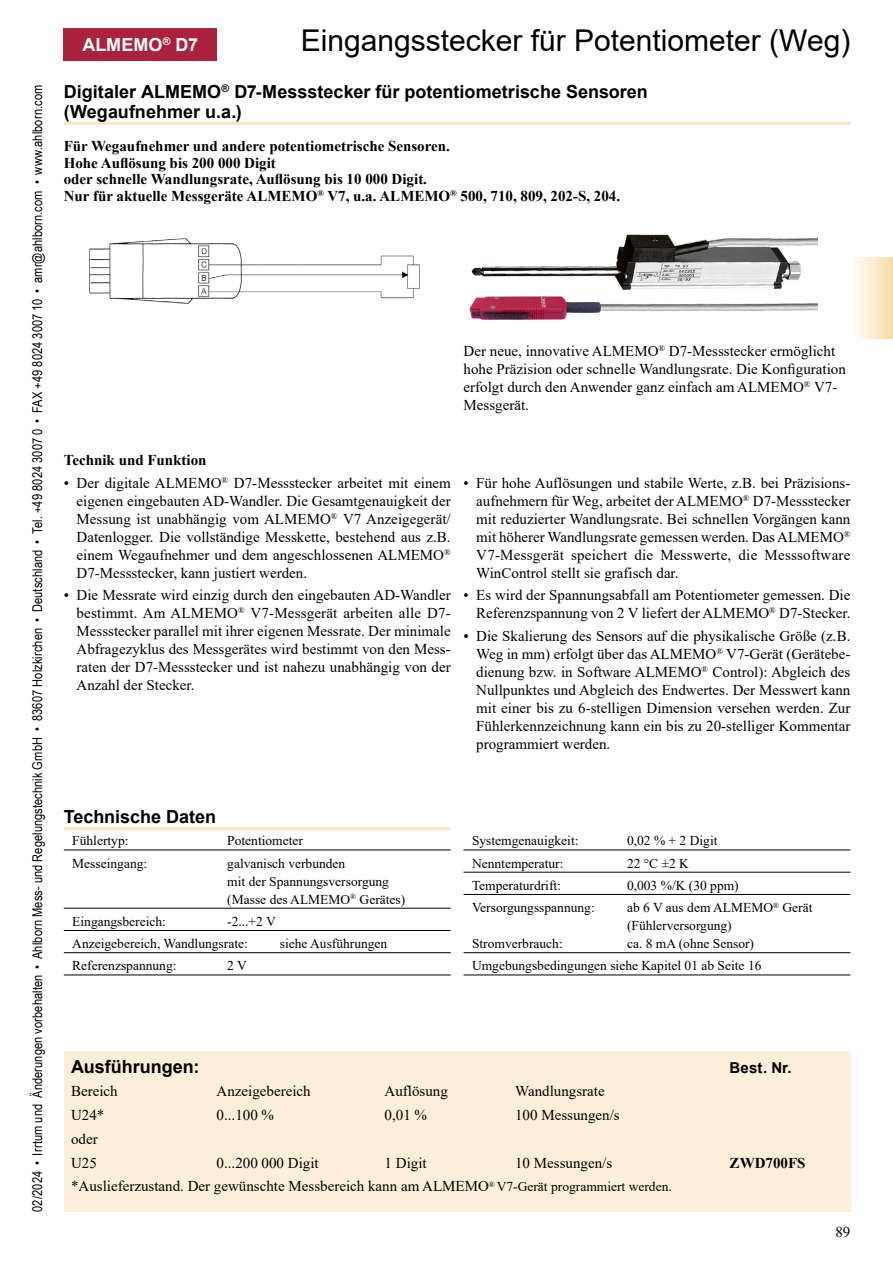
<style>
.page{position:relative;width:893px;height:1263px;background:#fff}
.page>*{position:absolute;margin:0;border:0;box-sizing:border-box;transform-origin:0 0}
.t1{font:30px "Arial";color:#000}
.t2{font:700 18px/19.5px "Arial";color:#000}
.t3{font:700 18px "Arial";color:#fff}
.t4{font:15px/18px "Times New Roman";color:#000;text-align:justify}
.t5{font:700 15px/16.5px "Times New Roman";color:#000}
.t6{font:700 15px "Arial";letter-spacing:.01em;color:#000}
.t7{font:13.5px/18px "Times New Roman";color:#000}
.t8{font:13.5px "Arial Narrow";letter-spacing:.005em;color:#000}
.s1{font-size:13.5px}
</style>
<div class="page">
<div style="left:850px;top:257px;width:43px;height:81px;background:linear-gradient(to right,#fff,#f8dba9)"></div>
<div style="left:64px;top:1051px;width:786px;height:161px;background:#fcefd9"></div>
<hr style="left:64px;top:849px;width:387px;height:1px;background:#000">
<hr style="left:64px;top:908px;width:387px;height:1px;background:#000">
<hr style="left:64px;top:930px;width:387px;height:1px;background:#000">
<hr style="left:64px;top:952px;width:387px;height:1px;background:#000">
<hr style="left:64px;top:974px;width:387px;height:1px;background:#000">
<hr style="left:463px;top:849px;width:387px;height:1px;background:#000">
<hr style="left:463px;top:872px;width:387px;height:1px;background:#000">
<hr style="left:463px;top:894px;width:387px;height:1px;background:#000">
<hr style="left:463px;top:952px;width:387px;height:1px;background:#000">
<hr style="left:463px;top:974px;width:387px;height:1px;background:#000">
<img style="left:469px;top:234px;width:348px;height:86px">
<img style="left:89px;top:238px;width:331px;height:66px">
<hr style="left:64px;top:122px;width:786px;height:3px;background:#ec9600">
<hr style="left:64px;top:827px;width:387px;height:3px;background:#ec9600">
<div style="left:64px;top:28px;width:153px;height:33px;background:#aa223e"></div>
<p class="t8" style="left:28px;top:1212px;width:1128px;rotate:-90deg">02/2024 • Irrtum und Änderungen vorbehalten • Ahlborn Mess- und Regelungstechnik GmbH • 83607 Holzkirchen • Deutschland • Tel. +49 8024 3007 0 • FAX +49 8024 3007 10 • amr@ahlborn.com • www.ahlborn.com</p>
<p class="t3" style="left:82px;top:32px;width:117px">ALMEMO<sup>®</sup> D7</p>
<h1 class="t1" style="left:301px;top:19px;width:551px">Eingangsstecker für Potentiometer (Weg)</h1>
<p class="t2" style="left:64px;top:82px;width:586px">Digitaler ALMEMO<sup>®</sup> D7-Messstecker für potentiometrische Sensoren (Wegaufnehmer u.a.)</p>
<p class="t5" style="left:64px;top:138px;width:558px">Für Wegaufnehmer und andere potentiometrische Sensoren.<br>Hohe Auflösung bis 200 000 Digit<br>oder schnelle Wandlungsrate, Auflösung bis 10 000 Digit.<br>Nur für aktuelle Messgeräte ALMEMO<sup>®</sup> V7, u.a. ALMEMO<sup>®</sup> 500, 710, 809, 202-S, 204.</p>
<p class="t4" style="left:464px;top:342px;width:384px;text-align:left">Der neue, innovative ALMEMO<sup>®</sup> D7-Messstecker ermöglicht hohe Präzision oder schnelle Wandlungsrate. Die Konfiguration erfolgt durch den Anwender ganz einfach am ALMEMO<sup>®</sup> V7- Messgerät.</p>
<p class="t5" style="left:64px;top:452px;width:144px">Technik und Funktion</p>
<p class="t4" style="left:77px;top:473px;width:376px;text-indent:-13px">• Der digitale ALMEMO<sup>®</sup> D7-Messstecker arbeitet mit einem eigenen eingebauten AD-Wandler. Die Gesamtgenauigkeit der Messung ist unabhängig vom ALMEMO<sup>®</sup> V7 Anzeigegerät/ Datenlogger. Die vollständige Messkette, bestehend aus z.B. einem Wegaufnehmer und dem angeschlossenen ALMEMO<sup>® </sup>D7-Messstecker, kann justiert werden.</p>
<p class="t4" style="left:77px;top:585px;width:376px;text-indent:-13px">• Die Messrate wird einzig durch den eingebauten AD-Wandler bestimmt. Am ALMEMO<sup>®</sup> V7-Messgerät arbeiten alle D7- Messstecker parallel mit ihrer eigenen Messrate. Der minimale Abfragezyklus des Messgerätes wird bestimmt von den Mess&shy;raten der D7-Messstecker und ist nahezu unabhängig von der Anzahl der Stecker.</p>
<p class="t4" style="left:476px;top:473px;width:376px;text-indent:-13px">• Für hohe Auflösungen und stabile Werte, z.B. bei Präzisions&shy;aufnehmern für Weg, arbeitet der ALMEMO<sup>®</sup> D7-Messstecker mit reduzierter Wandlungsrate. Bei schnellen Vorgängen kann mit höherer Wandlungsrate gemessen werden. Das ALMEMO<sup>® </sup>V7-Messgerät speichert die Messwerte, die Messsoftware WinControl stellt sie grafisch dar.</p>
<p class="t4" style="left:463px;top:586px;width:388px;text-align:right">• Es wird der Spannungsabfall am Potentiometer gemessen. Die<br>Referenzspannung von 2 V liefert der ALMEMO<sup>®</sup> D7-Stecker.</p>
<p class="t4" style="left:476px;top:626px;width:376px;text-indent:-13px">• Die Skalierung des Sensors auf die physikalische Größe (z.B.<br>Weg in mm) erfolgt über das ALMEMO<sup>®</sup> V7-Gerät (Gerätebe&shy;dienung bzw. in Software ALMEMO<sup>®</sup> Control): Abgleich des Nullpunktes und Abgleich des Endwertes. Der Messwert kann mit einer bis zu 6-stelligen Dimension versehen werden. Zur Fühlerkennzeichnung kann ein bis zu 20-stelliger Kommentar programmiert werden.</p>
<p class="t2" style="left:64px;top:807px;width:154px">Technische Daten</p>
<p class="t7" style="left:72px;top:831px;width:58px">Fühlertyp:</p>
<p class="t7" style="left:227px;top:831px;width:77px">Potentiometer</p>
<p class="t7" style="left:72px;top:853px;width:76px">Messeingang:</p>
<p class="t7" style="left:227px;top:853px;width:180px">galvanisch verbunden<br>mit der Spannungsversorgung (Masse des ALMEMO<sup>®</sup> Gerätes)</p>
<p class="t7" style="left:72px;top:912px;width:95px">Eingangsbereich:</p>
<p class="t7" style="left:72px;top:910px;width:205px;line-height:22.2px;text-indent:155px">-2...+2 V<br>Anzeigebereich, Wandlungsrate:</p>
<p class="t7" style="left:280px;top:934px;width:109px">siehe Ausführungen</p>
<p class="t7" style="left:72px;top:956px;width:106px">Referenzspannung:</p>
<p class="t7" style="left:227px;top:956px;width:21px">2 V</p>
<p class="t7" style="left:472px;top:831px;width:108px">Systemgenauigkeit:</p>
<p class="t7" style="left:627px;top:831px;width:92px">0,02 % + 2 Digit</p>
<p class="t7" style="left:472px;top:853px;width:93px">Nenntemperatur:</p>
<p class="t7" style="left:627px;top:853px;width:63px">22 °C ±2 K</p>
<p class="t7" style="left:472px;top:876px;width:91px">Temperaturdrift:</p>
<p class="t7" style="left:627px;top:876px;width:113px">0,003 %/K (30 ppm)</p>
<p class="t7" style="left:472px;top:898px;width:124px">Versorgungsspannung:</p>
<p class="t7" style="left:627px;top:898px;width:187px">ab 6 V aus dem ALMEMO<sup>®</sup> Gerät (Fühlerversorgung)</p>
<p class="t7" style="left:472px;top:934px;width:92px">Stromverbrauch:</p>
<p class="t7" style="left:472px;top:932px;width:291px;line-height:22.2px;text-indent:155px">ca. 8 mA (ohne Sensor)<br>Umgebungsbedingungen siehe Kapitel 01 ab Seite 16</p>
<p class="t2" style="left:71px;top:1057px;width:130px">Ausführungen:</p>
<p class="t6" style="left:730px;top:1057px;width:63px">Best. Nr.</p>
<p class="t4" style="left:71px;top:1082px;width:48px">Bereich</p>
<p class="t4" style="left:217px;top:1082px;width:96px">Anzeigebereich</p>
<p class="t4" style="left:385px;top:1082px;width:65px">Auflösung</p>
<p class="t4" style="left:515px;top:1082px;width:91px">Wandlungsrate</p>
<p class="t4" style="left:71px;top:1106px;width:35px">U24*</p>
<p class="t4" style="left:217px;top:1106px;width:59px">0...100 %</p>
<p class="t4" style="left:385px;top:1106px;width:44px">0,01 %</p>
<p class="t4" style="left:515px;top:1106px;width:106px">100 Messungen/s</p>
<p class="t4" style="left:71px;top:1126px;width:28px;line-height:23.7px">oder<br>U25</p>
<p class="t4" style="left:217px;top:1153px;width:104px">0...200 000 Digit</p>
<p class="t4" style="left:385px;top:1153px;width:44px">1 Digit</p>
<p class="t4" style="left:515px;top:1153px;width:99px">10 Messungen/s</p>
<p class="t5" style="left:730px;top:1154px;width:77px">ZWD700FS</p>
<p class="t4" style="left:71px;top:1177px;width:602px">*Auslieferzustand. Der gewünschte Messbereich kann am ALMEMO<sup>®</sup> <span class="s1">V7-Gerät programmiert werden.</span></p>
<p class="t4" style="left:835px;top:1222px;width:16px">89</p>
</div>
